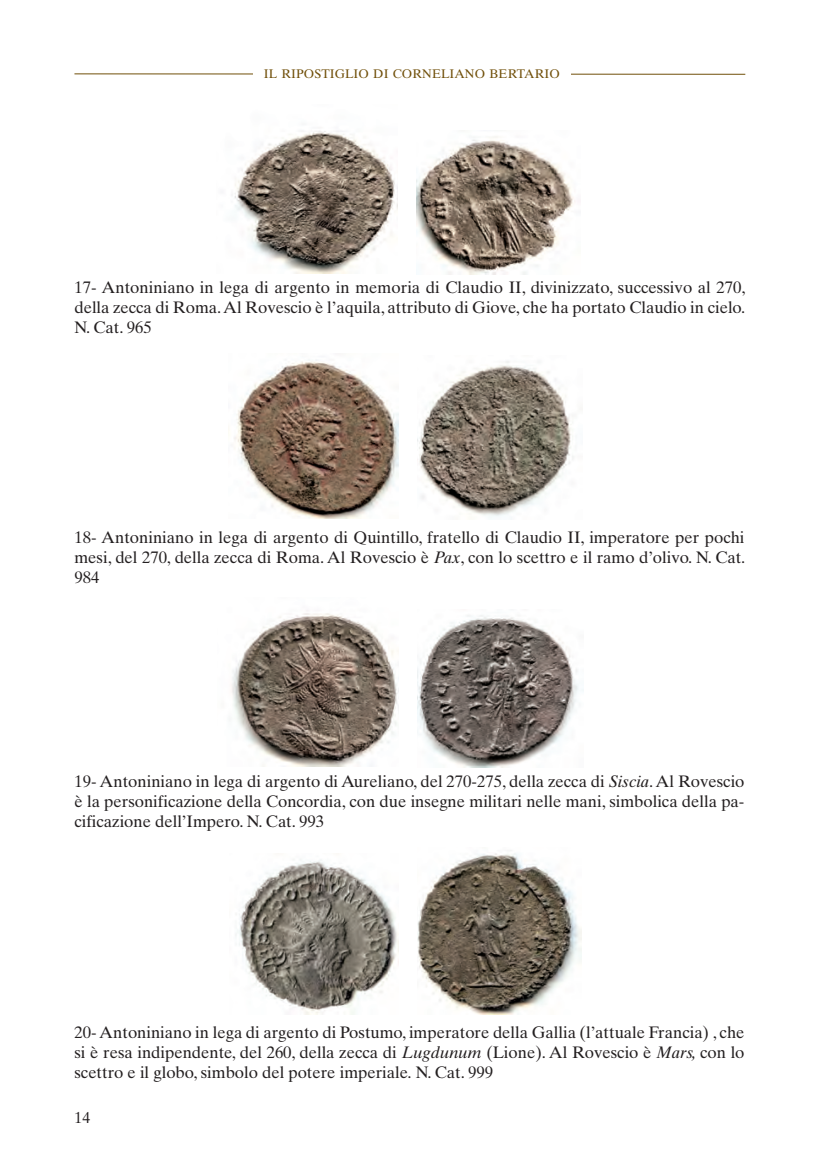
<style>
.page{position:relative;width:819px;height:1166px;background:#fff}
.page>*{position:absolute;margin:0;border:0;box-sizing:border-box;transform-origin:0 0}
.t1{font:16.62px/19.9px "Times Ten";color:#231f20;text-align:justify}
.t2{font:15.75px "Times Ten";color:#231f20}
.t3{font:12.42px "Times Ten";letter-spacing:.005em;color:#704f09}
.s1{font-style:italic}
</style>
<div class="page">
<hr style="left:74px;top:74px;width:671px;height:1px;background:#704f09">
<div style="left:253px;top:66px;width:317px;height:21px;background:#fff"></div>
<img style="left:234px;top:131px;width:163px;height:143px">
<img style="left:416px;top:136px;width:159px;height:138px">
<img style="left:234px;top:360px;width:164px;height:159px">
<img style="left:417px;top:361px;width:157px;height:156px">
<img style="left:231px;top:610px;width:166px;height:157px">
<img style="left:417px;top:615px;width:166px;height:152px">
<img style="left:235px;top:859px;width:163px;height:155px">
<img style="left:417px;top:850px;width:164px;height:165px">
<p class="t3" style="left:264px;top:69px;width:297px">IL RIPOSTIGLIO DI CORNELIANO BERTARIO</p>
<p class="t1" style="left:74px;top:279px;width:672px">17- Antoniniano in lega di argento in memoria di Claudio II, divinizzato, successivo al 270, della zecca di Roma. Al Rovescio è l’aquila, attributo di Giove, che ha portato Claudio in cielo.<br>N. Cat. 965</p>
<p class="t1" style="left:74px;top:529px;width:672px">18- Antoniniano in lega di argento di Quintillo, fratello di Claudio II, imperatore per pochi mesi, del 270, della zecca di Roma. Al Rovescio è <span class="s1">Pax</span>, con lo scettro e il ramo d’olivo. N. Cat.<br>984</p>
<p class="t1" style="left:74px;top:773px;width:671px">19- Antoniniano in lega di argento di Aureliano, del 270-275, della zecca di <span class="s1">Siscia</span>. Al Rovescio è la personificazione della Concordia, con due insegne militari nelle mani, simbolica della pa&shy;cificazione dell’Impero. N. Cat. 993</p>
<p class="t1" style="left:74px;top:1024px;width:671px">20- Antoniniano in lega di argento di Postumo, imperatore della Gallia (l’attuale Francia) , che si è resa indipendente, del 260, della zecca di <span class="s1">Lugdunum</span> (Lione). Al Rovescio è <span class="s1">Mars,</span> con lo scettro e il globo, simbolo del potere imperiale. N. Cat. 999</p>
<p class="t2" style="left:74px;top:1111px;width:17px">14</p>
</div>
